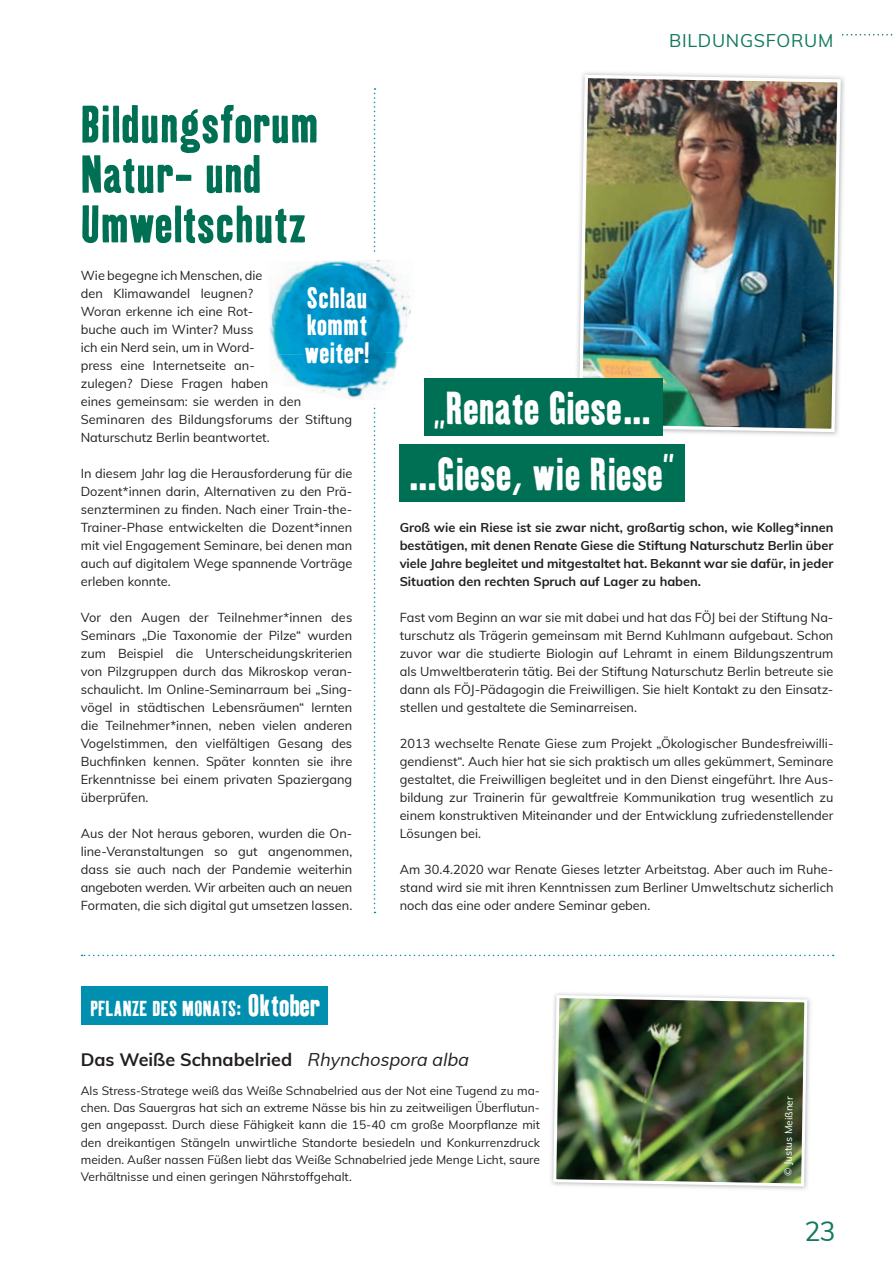
<style>
.page{position:relative;width:893px;height:1263px;background:#fff}
.page>*{position:absolute;margin:0;border:0;box-sizing:border-box;transform-origin:0 0}
.t1{font:51px/49.9px "Kipp No 1";letter-spacing:.02em;color:#007054}
.t2{font:44.55px/66px "Kipp No 1";letter-spacing:.01em;color:#fff;text-align:center}
.t3{font:28.5px/27.2px "Kipp No 1";letter-spacing:.02em;color:#fff;text-align:justify}
.t4{font:27px "Muli";color:#11795f}
.t5{font:21px "Kipp No 1";letter-spacing:.02em;color:#fff}
.t6{font:700 18px "Muli";color:#231f20}
.t7{font:18px "Muli";letter-spacing:.04em;color:#11795f}
.t8{font:12.75px/18px "Muli";color:#231f20;text-align:justify}
.t9{font:700 12.75px/18px "Muli";color:#231f20;text-align:justify}
.t10{font:12px/17.2px "Muli";color:#231f20;text-align:justify}
.t11{font:10.05px "Muli";color:#fff}
.s1{font-size:30px}
.s2{font-weight:400;font-style:italic}
</style>
<div class="page">
<svg style="left:842px;top:34px;width:50px;height:2px"></svg>
<svg style="left:82px;top:955px;width:752px;height:1px"></svg>
<img style="left:551px;top:1000px;width:260px;height:190px">
<img style="left:552px;top:993px;width:257px;height:195px">
<img style="left:577px;top:73px;width:265px;height:361px">
<div style="left:81px;top:986px;width:246px;height:39px;background:#008faf"></div>
<svg style="left:373px;top:88px;width:53px;height:825px"></svg>
<img style="left:269px;top:259px;width:145px;height:96px">
<img style="left:270px;top:352px;width:130px;height:48px">
<div style="left:424px;top:378px;width:238px;height:58px;background:#007054"></div>
<div style="left:400px;top:444px;width:285px;height:57px;background:#007054"></div>
<h1 class="t1" style="left:81px;top:98px;width:239px">Bildungsforum<br>Natur- und<br>Umweltschutz</h1>
<p class="t8" style="left:81px;top:266px;width:273px;text-align:left">Wie begegne ich Menschen, die<br>den Klimawandel leugnen?<br>Woran erkenne ich eine Rot-<br>buche auch im Winter? Muss<br>ich ein Nerd sein, um in Word-<br>press eine Internetseite an-<br>zulegen? Diese Fragen haben<br>eines gemeinsam: sie werden in den<br>Seminaren des Bildungsforums der Stiftung<br>Naturschutz Berlin beantwortet.</p>
<p class="t8" style="left:81px;top:464px;width:273px">In diesem Jahr lag die Herausforderung für die Dozent*innen darin, Alternativen zu den Prä&shy;senzterminen zu finden. Nach einer Train-the-Trainer-Phase entwickelten die Dozent*innen mit viel Engagement Seminare, bei denen man auch auf digitalem Wege spannende Vorträge erleben konnte.</p>
<p class="t8" style="left:81px;top:608px;width:273px">Vor den Augen der Teilnehmer*innen des Seminars „Die Taxonomie der Pilze“ wurden zum Beispiel die Unterscheidungskriterien von Pilzgruppen durch das Mikroskop veran&shy;schaulicht. Im Online-Seminarraum bei „Sing&shy;vögel in städtischen Lebensräumen“ lernten die Teilnehmer*innen, neben vielen anderen Vogelstimmen, den vielfältigen Gesang des Buchfinken kennen. Später konnten sie ihre Erkenntnisse bei einem privaten Spaziergang überprüfen.</p>
<p class="t8" style="left:81px;top:824px;width:273px">Aus der Not heraus geboren, wurden die On&shy;line-Veranstaltungen so gut angenommen, dass sie auch nach der Pandemie weiterhin angeboten werden. Wir arbeiten auch an neuen Formaten, die sich digital gut umsetzen lassen.</p>
<h3 class="t3" style="left:304px;top:284px;width:67px">Schlau kommt weiter!</h3>
<h3 class="t7" style="left:669px;top:28px;width:166px">BILDUNGSFORUM</h3>
<h2 class="t2" style="left:409px;top:374px;width:267px">„Renate Giese... ...Giese, wie Riese”</h2>
<p class="t9" style="left:400px;top:518px;width:435px">Groß wie ein Riese ist sie zwar nicht, großartig schon, wie Kolleg*innen bestätigen, mit denen Renate Giese die Stiftung Naturschutz Berlin über viele Jahre begleitet und mitgestaltet hat. Bekannt war sie dafür, in jeder Situation den rechten Spruch auf Lager zu haben.</p>
<p class="t8" style="left:400px;top:608px;width:435px">Fast vom Beginn an war sie mit dabei und hat das FÖJ bei der Stiftung Na&shy;turschutz als Trägerin gemeinsam mit Bernd Kuhlmann aufgebaut. Schon zuvor war die studierte Biologin auf Lehramt in einem Bildungszentrum als Umweltberaterin tätig. Bei der Stiftung Naturschutz Berlin betreute sie dann als FÖJ-Pädagogin die Freiwilligen. Sie hielt Kontakt zu den Einsatz&shy;stellen und gestaltete die Seminarreisen.</p>
<p class="t8" style="left:400px;top:734px;width:435px">2013 wechselte Renate Giese zum Projekt „Ökologischer Bundesfreiwilli&shy;gendienst“. Auch hier hat sie sich praktisch um alles gekümmert, Seminare gestaltet, die Freiwilligen begleitet und in den Dienst eingeführt. Ihre Aus&shy;bildung zur Trainerin für gewaltfreie Kommunikation trug wesentlich zu einem konstruktiven Miteinander und der Entwicklung zufriedenstellender Lösungen bei.</p>
<p class="t8" style="left:400px;top:860px;width:435px">Am 30.4.2020 war Renate Gieses letzter Arbeitstag. Aber auch im Ruhe&shy;stand wird sie mit ihren Kenntnissen zum Berliner Umweltschutz sicherlich noch das eine oder andere Seminar geben.</p>
<h3 class="t5" style="left:90px;top:996px;width:231px">PFLANZE DES MONATS: <span class="s1">Oktober</span></h3>
<h3 class="t6" style="left:81px;top:1047px;width:393px">Das Weiße Schnabelried <span class="s2">Rhynchospora alba</span></h3>
<p class="t10" style="left:81px;top:1081px;width:461px">Als Stress-Stratege weiß das Weiße Schnabelried aus der Not eine Tugend zu ma&shy;chen. Das Sauergras hat sich an extreme Nässe bis hin zu zeitweiligen Überflutun&shy;gen angepasst. Durch diese Fähigkeit kann die 15-40 cm große Moorpflanze mit den dreikantigen Stängeln unwirtliche Standorte besiedeln und Konkurrenzdruck meiden. Außer nassen Füßen liebt das Weiße Schnabelried jede Menge Licht, saure Verhältnisse und einen geringen Nährstoffgehalt.</p>
<p class="t11" style="left:780px;top:1176px;width:81px;rotate:-89deg">© Justus Meißner</p>
<h3 class="t4" style="left:804px;top:1212px;width:33px">23</h3>
</div>
